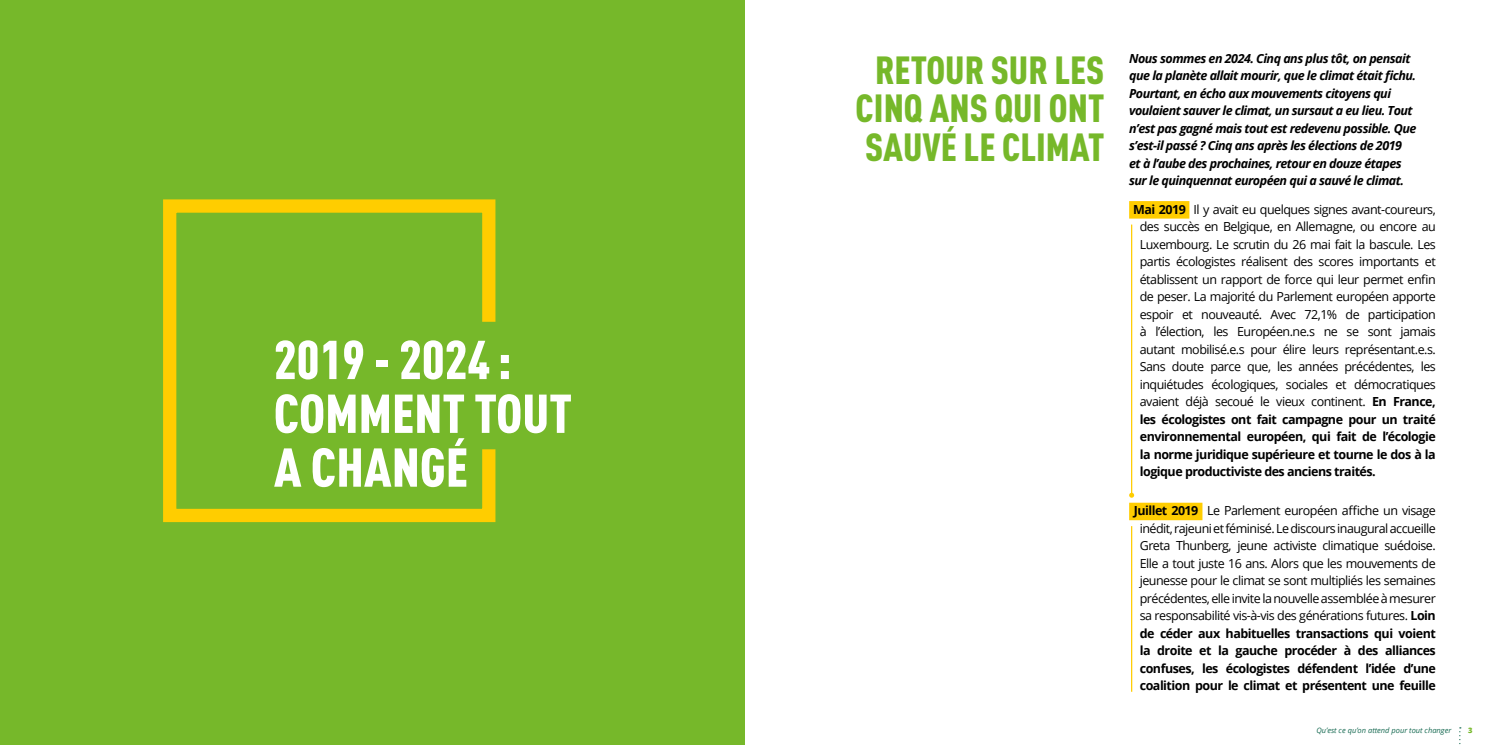
<style>
.page{position:relative;width:1489px;height:745px;background:#fff}
.page>*{position:absolute;margin:0;border:0;box-sizing:border-box;transform-origin:0 0}
.t1{font:900 53.75px/53.8px "DIN Cond";color:#fff}
.t2{font:900 38.62px/38.5px "DIN Cond";color:#76b82a;text-align:center}
.t3{font:12.5px/17.5px "Open Sans";letter-spacing:-.04em;color:#000;text-align:justify}
.t4{font:italic 700 12.5px/17.5px "Open Sans";letter-spacing:-.04em;color:#000}
.t5{font:italic 7.5px "Open Sans";color:#176a52}
.t6{font:800 7.5px "Open Sans";color:#76b82a}
.s1{font-weight:700}
</style>
<div class="page">
<div style="left:1129px;top:201px;width:60px;height:17px;background:#ffcd00"></div>
<div style="left:1129px;top:502px;width:73px;height:18px;background:#ffcd00"></div>
<hr style="left:1130px;top:224px;width:2px;height:271px;background:#ffcd00">
<svg style="left:1129px;top:492px;width:5px;height:5px"></svg>
<div style="left:0;top:0;width:744px;height:744px;background:#76b82a"></div>
<svg style="left:163px;top:199px;width:333px;height:324px"></svg>
<hr style="left:1130px;top:525px;width:2px;height:166px;background:#ffcd00">
<h1 class="t1" style="left:274px;top:331px;width:299px">2019 - 2024:<br>COMMENT TOUT<br>A CHANGÉ</h1>
<h2 class="t2" style="left:855px;top:50px;width:250px">RETOUR SUR LES<br>CINQ ANS QUI ONT<br>SAUVÉ LE CLIMAT</h2>
<p class="t4" style="left:1129px;top:49px;width:289px">Nous sommes en 2024. Cinq ans plus tôt, on pensait que la planète allait mourir, que le climat était fichu.<br>Pourtant, en écho aux mouvements citoyens qui voulaient sauver le climat, un sursaut a eu lieu. Tout n’est pas gagné mais tout est redevenu possible. Que s’est-il passé ? Cinq ans après les élections de 2019 et à l’aube des prochaines, retour en douze étapes sur le quinquennat européen qui a sauvé le climat.</p>
<p class="t3" style="left:1139px;top:200px;width:297px;text-indent:-7px"><span class="s1">Mai 2019</span> Il y avait eu quelques signes avant-coureurs, des succès en Belgique, en Allemagne, ou encore au Luxembourg. Le scrutin du 26 mai fait la bascule. Les partis écologistes réalisent des scores importants et établissent un rapport de force qui leur permet enfin de peser. La majorité du Parlement européen apporte espoir et nouveauté. Avec 72,1% de participation à l’élection, les Européen.ne.s ne se sont jamais autant mobilisé.e.s pour élire leurs représentant.e.s.<br>Sans doute parce que, les années précédentes, les inquiétudes écologiques, sociales et démocratiques avaient déjà secoué le vieux continent. <span class="s1">En France, les écologistes ont fait campagne pour un traité environnemental européen, qui fait de l’écologie la norme juridique supérieure et tourne le dos à la logique productiviste des anciens traités.</span></p>
<p class="t3" style="left:1133px;top:501px;width:303px;text-align:center"><span class="s1">Juillet 2019</span> Le Parlement européen affiche un visage inédit, rajeuni et féminisé. Le discours inaugural accueille Greta Thunberg, jeune activiste climatique suédoise.<br>Elle a tout juste 16 ans. Alors que les mouvements de jeunesse pour le climat se sont multipliés les semaines précédentes, elle invite la nouvelle assemblée à mesurer sa responsabilité vis-à-vis des générations futures. <span class="s1">Loin de céder aux habituelles transactions qui voient la droite et la gauche procéder à des alliances confuses, les écologistes défendent l’idée d’une coalition pour le climat et présentent une feuille</span></p>
<p class="t5" style="left:1316px;top:724px;width:136px">Qu’est ce qu’on attend pour tout changer</p>
<p class="t6" style="left:1468px;top:724px;width:6px">3</p>
</div>
